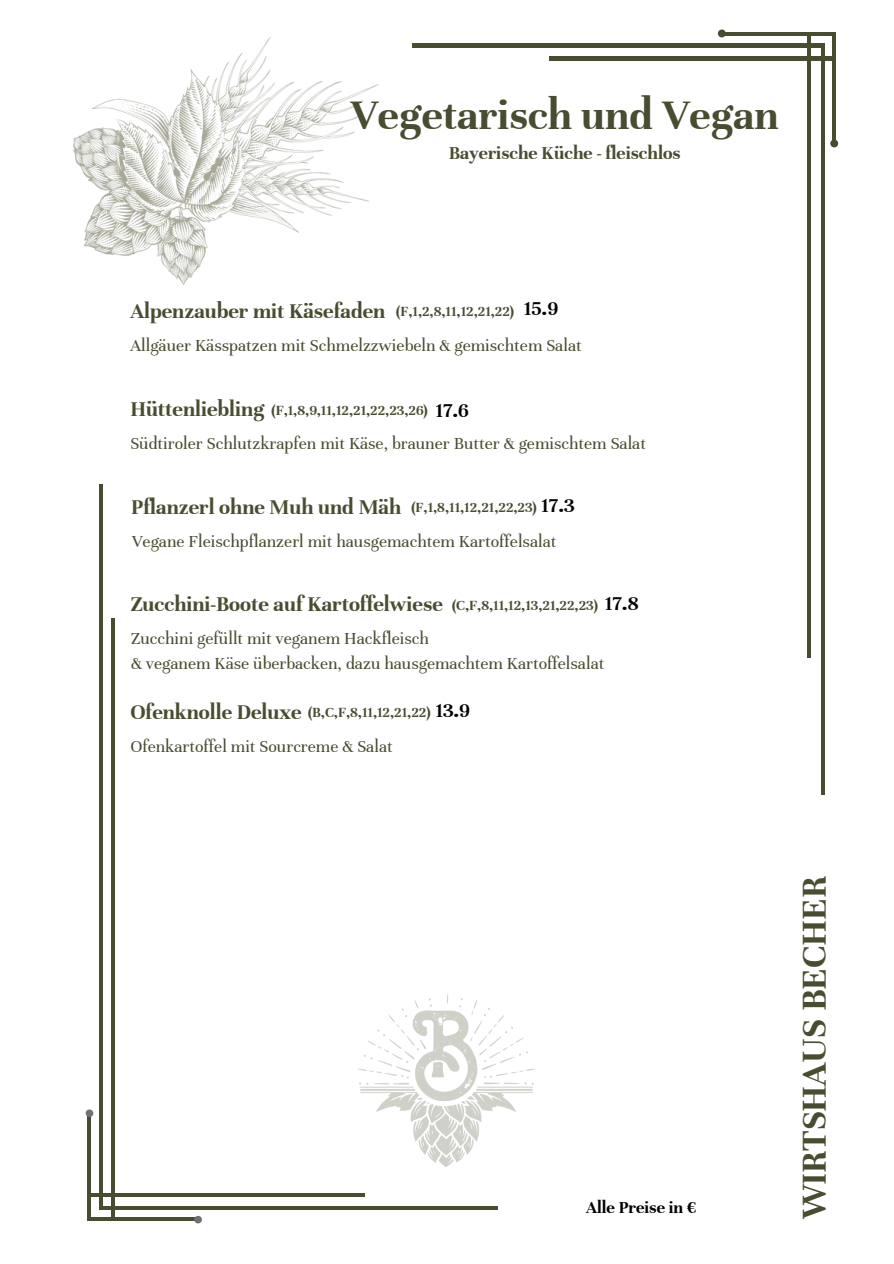
<style>
.page{position:relative;width:894px;height:1264px;background:#fff}
.page>*{position:absolute;margin:0;border:0;box-sizing:border-box;transform-origin:0 0}
.t1{font:700 45px "Unna";color:#484c30}
.t2{font:700 37.5px "Unna";color:#484c30}
.t3{font:700 22.5px "Unna";color:#484c30}
.t4{font:700 21px "Unna";color:#000}
.t5{font:700 19.5px "Unna";color:#484c30}
.t6{font:18px/24.8px "Unna";color:#484c30}
.t7{font:700 18px "Unna";color:#000}
.t8{font:700 15px "Unna";color:#484c30}
</style>
<div class="page">
<hr style="left:89px;top:1193px;width:275px;height:3px;background:#484c30">
<hr style="left:99px;top:1206px;width:398px;height:3px;background:#484c30">
<hr style="left:88px;top:1113px;width:3px;height:107px;background:#484c30">
<div style="left:86px;top:1109px;width:7px;height:8px;background:#717073;border-radius:50%"></div>
<hr style="left:88px;top:1217px;width:110px;height:3px;background:#484c30">
<div style="left:194px;top:1215px;width:8px;height:8px;background:#717073;border-radius:50%"></div>
<hr style="left:112px;top:618px;width:3px;height:601px;background:#484c30">
<hr style="left:99px;top:484px;width:3px;height:725px;background:#484c30">
<div style="left:830px;top:139px;width:7px;height:8px;background:#484c30;border-radius:50%"></div>
<svg style="left:717px;top:30px;width:8px;height:7px"></svg>
<hr style="left:832px;top:32px;width:3px;height:111px;background:#484c30">
<hr style="left:721px;top:32px;width:114px;height:3px;background:#484c30">
<hr style="left:807px;top:34px;width:3px;height:623px;background:#484c30">
<svg style="left:820px;top:47px;width:4px;height:747px;fill:#484c30"></svg>
<hr style="left:549px;top:57px;width:285px;height:3px;background:#484c30">
<hr style="left:412px;top:44px;width:412px;height:3px;background:#484c30">
<img style="left:73px;top:37px;width:306px;height:248px">
<img style="left:358px;top:994px;width:177px;height:173px">
<h4 class="t1" style="left:350px;top:89px;width:430px">Vegetarisch und Vegan</h4>
<h3 class="t5" style="left:448px;top:142px;width:233px">Bayerische Küche - fleischlos</h3>
<p class="t3" style="left:130px;top:298px;width:256px">Alpenzauber mit Käsefaden</p>
<h3 class="t6" style="left:130px;top:333px;width:453px">Allgäuer Kässpatzen mit Schmelzzwiebeln &amp; gemischtem Salat</h3>
<h3 class="t4" style="left:523px;top:296px;width:36px">15.9</h3>
<h5 class="t8" style="left:396px;top:303px;width:119px">(F,1,2,8,11,12,21,22)</h5>
<p class="t3" style="left:130px;top:396px;width:136px">Hüttenliebling</p>
<h3 class="t6" style="left:130px;top:431px;width:517px">Südtiroler Schlutzkrapfen mit Käse, brauner Butter &amp; gemischtem Salat</h3>
<h3 class="t4" style="left:435px;top:398px;width:35px">17.6</h3>
<h3 class="t8" style="left:271px;top:401px;width:157px">(F,1,8,9,11,12,21,22,23,26)</h3>
<h1 class="t3" style="left:131px;top:493px;width:271px">Pflanzerl ohne Muh und Mäh</h1>
<h3 class="t6" style="left:132px;top:528px;width:426px">Vegane Fleischpflanzerl mit hausgemachtem Kartoffelsalat</h3>
<h3 class="t4" style="left:541px;top:493px;width:35px">17.3</h3>
<p class="t8" style="left:411px;top:498px;width:127px">(F,1,8,11,12,21,22,23)</p>
<h3 class="t3" style="left:130px;top:591px;width:314px">Zucchini-Boote auf Kartoffelwiese</h3>
<h3 class="t6" style="left:131px;top:626px;width:474px">Zucchini gefüllt mit veganem Hackfleisch<br>&amp; veganem Käse überbacken, dazu hausgemachtem Kartoffelsalat</h3>
<p class="t4" style="left:604px;top:591px;width:35px">17.8</p>
<h5 class="t8" style="left:452px;top:596px;width:147px">(C,F,8,11,12,13,21,22,23)</h5>
<h5 class="t3" style="left:130px;top:699px;width:173px">Ofenknolle Deluxe</h5>
<h5 class="t8" style="left:308px;top:704px;width:124px">(B,C,F,8,11,12,21,22)</h5>
<h5 class="t4" style="left:435px;top:698px;width:36px">13.9</h5>
<h2 class="t6" style="left:130px;top:734px;width:264px">Ofenkartoffel mit Sourcreme &amp; Salat</h2>
<p class="t7" style="left:586px;top:1197px;width:111px">Alle Preise in €</p>
<p class="t2" style="left:792px;top:1219px;width:345px;rotate:-90deg">WIRTSHAUS BECHER</p>
</div>
